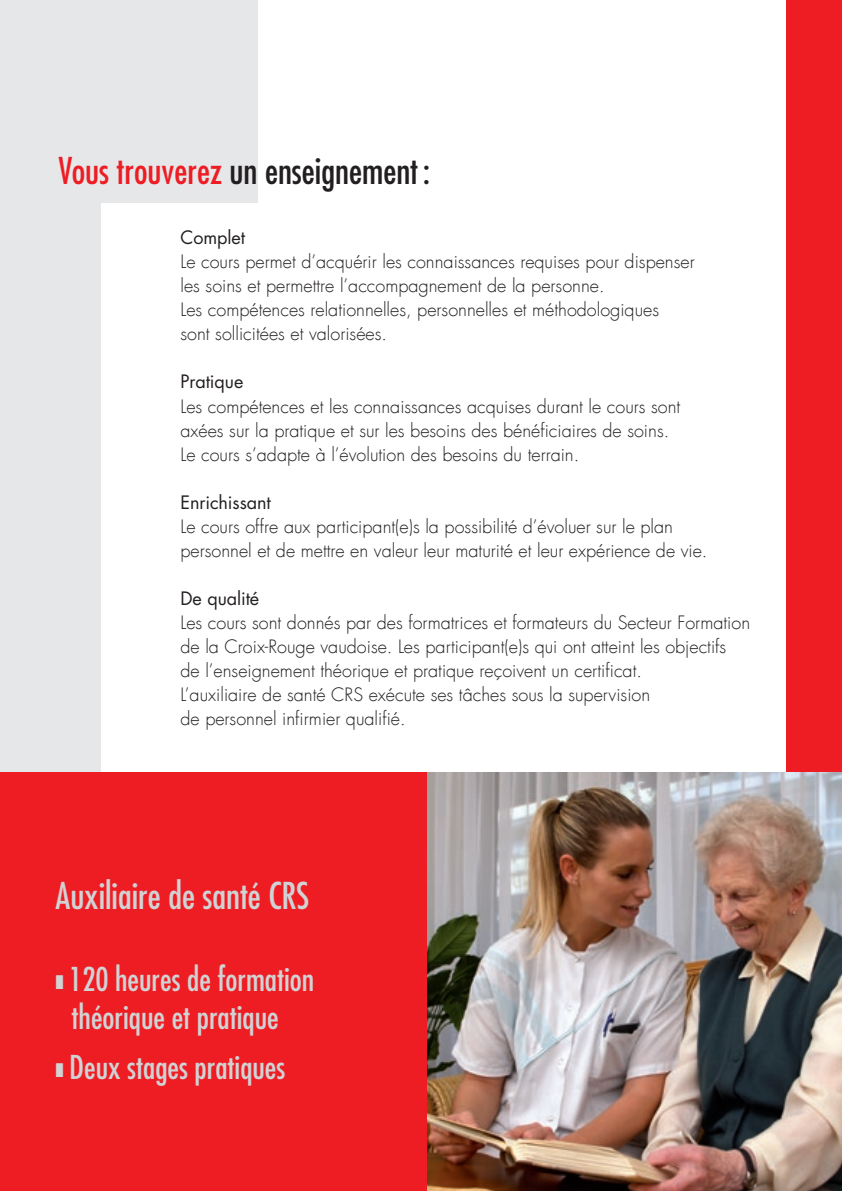
<style>
.page{position:relative;width:842px;height:1191px;background:#fff}
.page>*{position:absolute;margin:0;border:0;box-sizing:border-box;transform-origin:0 0}
.Titre{font:condensed 36px "Futura LT";color:#231f20}
.Titre-2{font:condensed 36px "Futura LT";color:#d1d2d4}
.Titre-3{font:condensed 32px/38.4px "Futura LT";color:#d1d2d4}
.txt_courant{font:300 18px/24px "Futura LT";color:#231f20}
.txt_courant-2{font:18px "Futura LT";letter-spacing:-.005em;color:#231f20}
.s1{color:#ee1d23}
</style>
<div class="page">
<div style="left:0;top:0;width:257px;height:1191px;background:#e6e7e9"></div>
<div style="left:101px;top:203px;width:672px;height:929px;background:#fff"></div>
<div style="left:0;top:772px;width:427px;height:419px;background:#ee1d23"></div>
<div style="left:787px;top:0;width:55px;height:1191px;background:#ee1d23"></div>
<img style="left:427px;top:772px;width:415px;height:419px">
<p class="Titre" style="left:58px;top:149px;width:373px"><span class="s1">Vous trouverez</span> un enseignement :</p>
<p class="txt_courant-2" style="left:181px;top:226px;width:66px">Complet</p>
<p class="txt_courant" style="left:181px;top:250px;width:516px">Le cours permet d’acquérir les connaissances requises pour dispenser les soins et permettre l’accompagnement de la personne.<br>Les compétences relationnelles, personnelles et méthodologiques<br>sont sollicitées et valorisées.</p>
<p class="txt_courant-2" style="left:181px;top:370px;width:64px">Pratique</p>
<p class="txt_courant" style="left:181px;top:394px;width:501px">Les compétences et les connaissances acquises durant le cours sont axées sur la pratique et sur les besoins des bénéficiaires de soins.<br>Le cours s’adapte à l’évolution des besoins du terrain.</p>
<p class="txt_courant-2" style="left:181px;top:490px;width:92px">Enrichissant</p>
<p class="txt_courant" style="left:181px;top:514px;width:528px">Le cours offre aux participant(e)s la possibilité d’évoluer sur le plan personnel et de mettre en valeur leur maturité et leur expérience de vie.</p>
<p class="txt_courant-2" style="left:181px;top:586px;width:80px">De qualité</p>
<p class="txt_courant" style="left:181px;top:610px;width:571px">Les cours sont donnés par des formatrices et formateurs du Secteur Formation de la Croix-Rouge vaudoise. Les participant(e)s qui ont atteint les objectifs<br>de l’enseignement théorique et pratique reçoivent un certificat.<br>L’auxiliaire de santé CRS exécute ses tâches sous la supervision<br>de personnel infirmier qualifié.</p>
<p class="Titre-2" style="left:56px;top:874px;width:255px">Auxiliaire de santé CRS</p>
<p class="Titre-3" style="left:72px;top:959px;width:244px;text-indent:-16px">❚ 120 heures de formation théorique et pratique</p>
<p class="Titre-3" style="left:56px;top:1047px;width:231px">❚ Deux stages pratiques</p>
</div>
